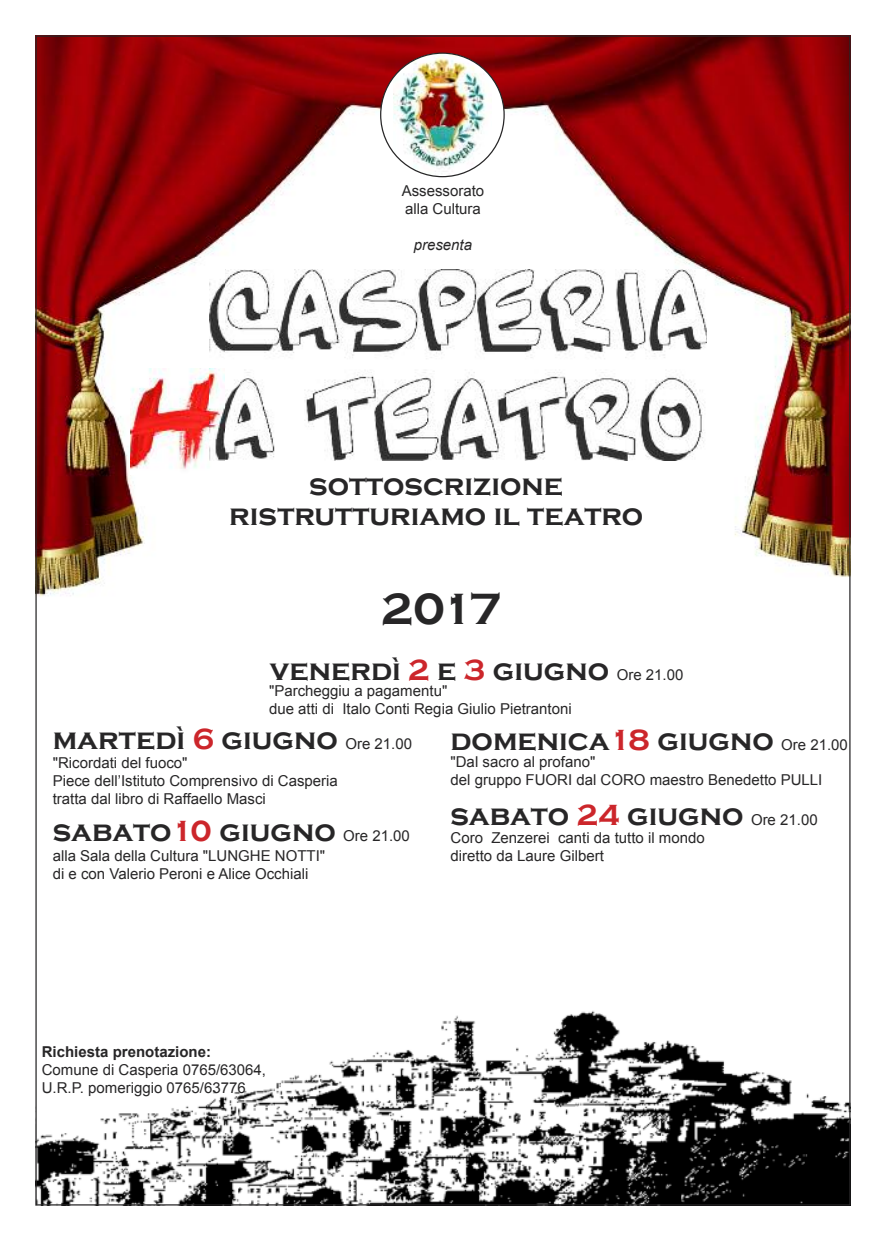
<style>
.page{position:relative;width:886px;height:1241px;background:#fff}
.page>*{position:absolute;margin:0;border:0;box-sizing:border-box;transform-origin:0 0}
.t1{font:700 45px "Copperplate Gothic";color:#272627}
.t2{font:700 30px/30px "Copperplate Gothic";color:#272627;text-align:center}
.t3{font:15px/18px "Arial";color:#272627}
.t4{font:700 15px "Arial";color:#272627}
.t5{font:italic 15px "Arial";color:#272627}
.s1{color:#cc262b}
.s2{font-family:"Arial";font-weight:400;font-size:15px}
</style>
<div class="page">
<img style="left:37px;top:1010px;width:811px;height:193px">
<img style="left:37px;top:37px;width:811px;height:560px">
<img style="left:130px;top:368px;width:94px;height:106px">
<img style="left:380px;top:52px;width:125px;height:125px">
<img style="left:210px;top:269px;width:497px;height:192px">
<p class="t3" style="left:402px;top:182px;width:84px">Assessorato alla Cultura</p>
<p class="t5" style="left:414px;top:236px;width:60px">presenta</p>
<h2 class="t2" style="left:229px;top:470px;width:415px">sottoscrizione ristrutturiamo il teatro</h2>
<h1 class="t1" style="left:381px;top:583px;width:122px">2017</h1>
<h2 class="t2" style="left:270px;top:654px;width:415px">venerdì <span class="s1">2</span> e <span class="s1">3</span> giugno <span class="s2">Ore 21.00</span></h2>
<p class="t3" style="left:269px;top:681px;width:304px">"Parcheggiu a pagamentu"<br>due atti di Italo Conti Regia Giulio Pietrantoni</p>
<p class="t3" style="left:53px;top:753px;width:287px">"Ricordati del fuoco"<br>Piece dell’Istituto Comprensivo di Casperia tratta dal libro di Raffaello Masci</p>
<h2 class="t2" style="left:53px;top:723px;width:361px">martedì <span class="s1">6</span> giugno <span class="s2">Ore 21.00</span></h2>
<h2 class="t2" style="left:450px;top:725px;width:399px">domenica<span class="s1">18</span> giugno <span class="s2">Ore 21.00</span></h2>
<p class="t3" style="left:450px;top:752px;width:373px">"Dal sacro al profano"<br>del gruppo FUORI dal CORO maestro Benedetto PULLI</p>
<h2 class="t2" style="left:450px;top:799px;width:369px">sabato <span class="s1">24</span> giugno <span class="s2">Ore 21.00</span></h2>
<h2 class="t2" style="left:53px;top:816px;width:359px">sabato<span class="s1">10</span> giugno <span class="s2">Ore 21.00</span></h2>
<p class="t3" style="left:450px;top:828px;width:256px">Coro Zenzerei canti da tutto il mondo diretto da Laure Gilbert</p>
<p class="t3" style="left:53px;top:846px;width:274px">alla Sala della Cultura "LUNGHE NOTTI" di e con Valerio Peroni e Alice Occhiali</p>
<p class="t4" style="left:42px;top:1043px;width:171px">Richiesta prenotazione:</p>
<p class="t3" style="left:42px;top:1060px;width:226px">Comune di Casperia 0765/63064,<br>U.R.P. pomeriggio 0765/63776</p>
</div>
